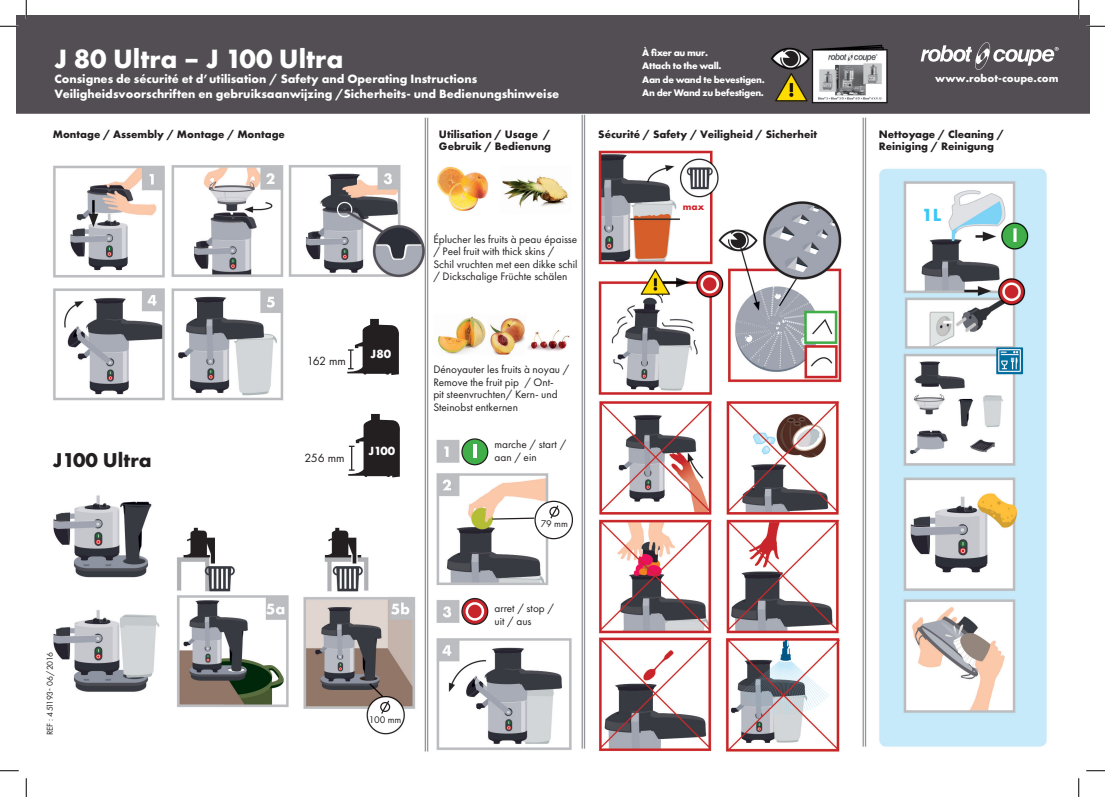
<style>
.page{position:relative;width:1105px;height:797px;background:#fff}
.page>*{position:absolute;margin:0;border:0;box-sizing:border-box;transform-origin:0 0}
.t1{font:700 27.5px "Futura New";color:#fff}
.t2{font:700 20.75px "Futura New";color:#231f20}
.t3{font:700 18.25px "Futura New";color:#3bc7f4}
.t4{font:700 12.5px/15px "Futura New";color:#fff}
.t5{font:12.38px "Futura New";letter-spacing:-.02em;color:#231f20}
.t6{font:700 12.38px "Futura New";color:#fff}
.t7{font:11.25px/12.5px "Futura New";color:#231f20}
.t8{font:700 11.25px/12.5px "Futura New";color:#231f20}
.t9{font:700 11.25px "Futura New";color:#fff}
.t10{font:700 10px/13.4px "Futura New";letter-spacing:-.03em;color:#fff}
.t11{font:10px "Futura New";color:#231f20}
.t12{font:700 10px "Futura New";color:#d1232a}
.t13{font:8.75px "Futura New";letter-spacing:-.03em;color:#231f20}
</style>
<div class="page">
<img style="left:16px;top:16px;width:1073px;height:765px">
<svg style="left:921px;top:42px;width:137px;height:28px"></svg>
<svg style="left:347px;top:319px;width:53px;height:57px"></svg>
<svg style="left:348px;top:414px;width:53px;height:64px"></svg>
<svg style="left:380px;top:699px;width:10px;height:16px"></svg>
<div style="left:462px;top:439px;width:26px;height:25px;background:#40ae49;border-radius:50%"></div>
<div style="left:461px;top:438px;width:27px;height:27px;border:1px solid #231f20;border-radius:50%"></div>
<hr style="left:474px;top:444px;width:3px;height:14px;background:#fff">
<svg style="left:462px;top:598px;width:26px;height:26px"></svg>
<div style="left:461px;top:598px;width:27px;height:27px;border:1px solid #231f20;border-radius:50%"></div>
<div style="left:466px;top:602px;width:18px;height:18px;border:2px solid #fff;border-radius:50%"></div>
<svg style="left:491px;top:517px;width:43px;height:3px"></svg>
<div style="left:535px;top:501px;width:37px;height:37px;background:#fff;border-radius:50%"></div>
<div style="left:534px;top:500px;width:39px;height:39px;border:1px solid #231f20;border-radius:50%"></div>
<svg style="left:549px;top:505px;width:11px;height:14px"></svg>
<svg style="left:0;top:25px;width:19px;height:2px"></svg>
<svg style="left:1086px;top:25px;width:19px;height:2px"></svg>
<svg style="left:0;top:770px;width:19px;height:1px"></svg>
<svg style="left:1086px;top:770px;width:19px;height:1px"></svg>
<svg style="left:25px;top:0;width:2px;height:19px"></svg>
<svg style="left:25px;top:778px;width:2px;height:19px"></svg>
<svg style="left:1078px;top:0;width:1px;height:19px"></svg>
<svg style="left:1078px;top:778px;width:1px;height:19px"></svg>
<p class="t10" style="left:642px;top:46px;width:124px">À fixer au mur.<br>Attach to the wall.<br>Aan de wand te bevestigen.<br>An der Wand zu befestigen.</p>
<h1 class="t1" style="left:54px;top:41px;width:290px">J 80 Ultra – J 100 Ultra</h1>
<p class="t4" style="left:54px;top:71px;width:506px">Consignes de sécurité et d’utilisation / Safety and Operating Instructions<br>Veiligheidsvoorschriften en gebruiksaanwijzing /Sicherheits- und Bedienungshinweise</p>
<p class="t8" style="left:53px;top:128px;width:234px">Montage / Assembly / Montage / Montage</p>
<p class="t8" style="left:598px;top:128px;width:220px">Sécurité / Safety / Veiligheid / Sicherheit</p>
<p class="t9" style="left:935px;top:71px;width:125px">www.robot-coupe.com</p>
<p class="t8" style="left:439px;top:128px;width:114px">Utilisation / Usage /<br>Gebruik / Bedienung</p>
<p class="t8" style="left:879px;top:128px;width:127px">Nettoyage / Cleaning /<br>Reiniging / Reinigung</p>
<h2 class="t2" style="left:53px;top:446px;width:100px">J100 Ultra</h2>
<p class="t13" style="left:45px;top:735px;width:85px;rotate:-90deg">Ref : 451193- 06/2016</p>
<p class="t5" style="left:307px;top:353px;width:41px">162 mm</p>
<p class="t6" style="left:371px;top:346px;width:22px">J80</p>
<p class="t5" style="left:304px;top:450px;width:42px">256 mm</p>
<p class="t6" style="left:368px;top:442px;width:28px">J100</p>
<p class="t7" style="left:433px;top:233px;width:146px">Éplucher les fruits à peau épaisse / Peel fruit with thick skins /<br>Schil vruchten met een dikke schil / Dickschalige Früchte schälen</p>
<p class="t7" style="left:433px;top:363px;width:138px">Dénoyauter les fruits à noyau /<br>Remove the fruit pip / Ont-<br>pit steenvruchten/ Kern- und<br>Steinobst entkernen</p>
<p class="t7" style="left:495px;top:438px;width:73px">marche / start / aan / ein</p>
<p class="t11" style="left:541px;top:518px;width:28px">79 mm</p>
<p class="t7" style="left:495px;top:602px;width:61px">arret / stop / uit / aus</p>
<p class="t11" style="left:369px;top:713px;width:34px">100 mm</p>
<p class="t12" style="left:683px;top:200px;width:23px">max</p>
<h3 class="t3" style="left:922px;top:203px;width:21px">1L</h3>
</div>
